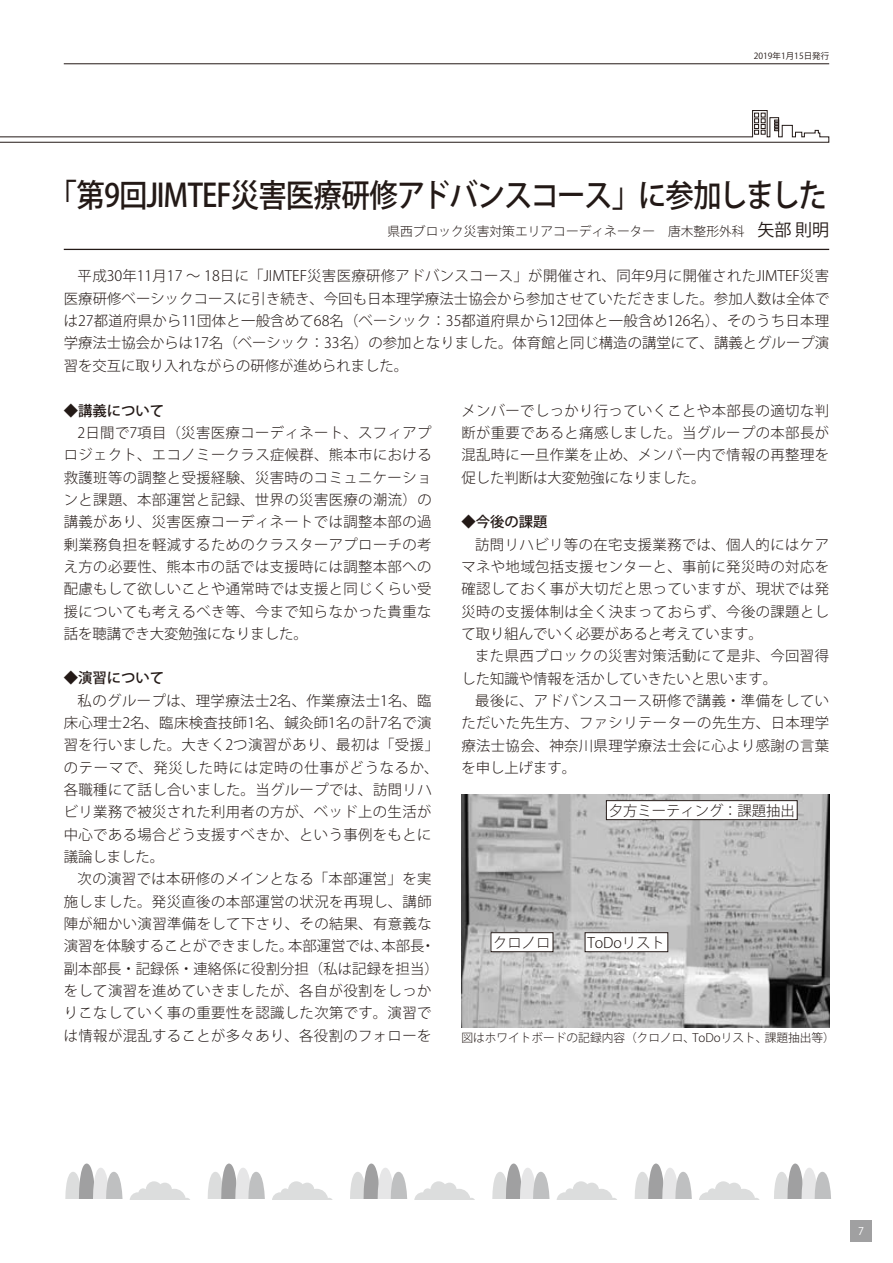
<style>
.page{position:relative;width:893px;height:1263px;background:#fff}
.page>*{position:absolute;margin:0;border:0;box-sizing:border-box;transform-origin:0 0}
.t1{font:500 31.95px "Koz Go Pro";letter-spacing:-.035em;color:#231916;scale:.89 1}
.t2{font:300 14.4px/22.4px "Koz Go Pro";letter-spacing:.025em;color:#231916;text-align:justify}
.t3{font:500 14.4px "Koz Go Pro";color:#231916}
.t4{font:300 14.4px "Koz Go Pro";color:#231916}
.t5{font:300 12.75px "Koz Go Pro";color:#231916}
.t6{font:300 11.7px "Koz Go Pro";color:#231916}
.t7{font:10.65px "Koz Go Pro";color:#fff}
.t8{font:8.55px "Koz Go Pro";color:#231916}
.s1{font-weight:400;font-size:16.95px}
</style>
<div class="page">
<div style="left:850px;top:1220px;width:22px;height:22px;background:#a0a0a1"></div>
<hr style="left:64px;top:64px;width:765px;height:1px;background:#231916">
<svg style="left:0;top:110px;width:829px;height:33px"></svg>
<hr style="left:64px;top:249px;width:765px;height:1px;background:#231916">
<svg style="left:65px;top:1163px;width:58px;height:36px"></svg>
<svg style="left:130px;top:1181px;width:59px;height:18px"></svg>
<svg style="left:207px;top:1163px;width:58px;height:36px"></svg>
<svg style="left:272px;top:1181px;width:60px;height:18px"></svg>
<svg style="left:350px;top:1163px;width:57px;height:36px"></svg>
<svg style="left:414px;top:1181px;width:60px;height:18px"></svg>
<svg style="left:492px;top:1163px;width:58px;height:36px"></svg>
<svg style="left:557px;top:1181px;width:59px;height:18px"></svg>
<svg style="left:634px;top:1163px;width:58px;height:36px"></svg>
<svg style="left:699px;top:1181px;width:60px;height:18px"></svg>
<svg style="left:774px;top:1163px;width:57px;height:36px"></svg>
<img style="left:461px;top:795px;width:368px;height:232px">
<div style="left:606px;top:801px;width:191px;height:19px;background:#fff"></div>
<div style="left:606px;top:800px;width:191px;height:20px;border:1px solid #231916"></div>
<div style="left:491px;top:933px;width:62px;height:19px;background:#fff"></div>
<div style="left:491px;top:932px;width:62px;height:20px;border:1px solid #231916"></div>
<div style="left:585px;top:933px;width:83px;height:19px;background:#fff"></div>
<div style="left:585px;top:932px;width:83px;height:20px;border:1px solid #231916"></div>
<p class="t8" style="left:754px;top:51px;width:77px">2019年1月15日発行</p>
<h1 class="t1" style="left:48px;top:174px;width:876px">「第9回JIMTEF災害医療研修アドバンスコース」に参加しました</h1>
<p class="t5" style="left:387px;top:223px;width:443px">県西ブロック災害対策エリアコーディネーター　唐木整形外科　<span class="s1">矢部 則明</span></p>
<p class="t2" style="left:64px;top:265px;width:767px;text-indent:14px">平成30年11月17 〜 18日に「JIMTEF災害医療研修アドバンスコース」が開催され、同年9月に開催されたJIMTEF災害医療研修ベーシックコースに引き続き、今回も日本理学療法士協会から参加させていただきました。参加人数は全体では27都道府県から11団体と一般含めて68名（ベーシック：35都道府県から12団体と一般含め126名）、そのうち日本理学療法士協会からは17名（ベーシック：33名）の参加となりました。体育館と同じ構造の講堂にて、講義とグループ演習を交互に取り入れながらの研修が進められました。</p>
<p class="t3" style="left:64px;top:401px;width:102px">◆講義について</p>
<p class="t2" style="left:64px;top:421px;width:369px;text-indent:14px">2日間で7項目（災害医療コーディネート、スフィアプロジェクト、エコノミークラス症候群、熊本市における救護班等の調整と受援経験、災害時のコミュニケーションと課題、本部運営と記録、世界の災害医療の潮流）の講義があり、災害医療コーディネートでは調整本部の過剰業務負担を軽減するためのクラスターアプローチの考え方の必要性、熊本市の話では支援時には調整本部への配慮もして欲しいことや通常時では支援と同じくらい受援についても考えるべき等、今まで知らなかった貴重な話を聴講でき大変勉強になりました。</p>
<p class="t3" style="left:64px;top:669px;width:102px">◆演習について</p>
<p class="t2" style="left:64px;top:689px;width:377px;text-align:left;text-indent:14px">私のグループは、理学療法士2名、作業療法士1名、臨床心理士2名、臨床検査技師1名、鍼灸師1名の計7名で演習を行いました。大きく2つ演習があり、最初は「受援」のテーマで、発災した時には定時の仕事がどうなるか、各職種にて話し合いました。当グループでは、訪問リハビリ業務で被災された利用者の方が、ベッド上の生活が中心である場合どう支援すべきか、という事例をもとに議論しました。</p>
<p class="t2" style="left:64px;top:868px;width:377px;text-align:center">次の演習では本研修のメインとなる「本部運営」を実<br>施しました。発災直後の本部運営の状況を再現し、講師陣が細かい演習準備をして下さり、その結果、有意義な演習を体験することができました。本部運営では、本部長・副本部長・記録係・連絡係に役割分担（私は記録を担当）をして演習を進めていきましたが、各自が役割をしっかりこなしていく事の重要性を認識した次第です。演習では情報が混乱することが多々あり、各役割のフォローを</p>
<p class="t2" style="left:461px;top:399px;width:369px">メンバーでしっかり行っていくことや本部長の適切な判断が重要であると痛感しました。当グループの本部長が混乱時に一旦作業を止め、メンバー内で情報の再整理を促した判断は大変勉強になりました。</p>
<p class="t3" style="left:461px;top:513px;width:88px">◆今後の課題</p>
<p class="t2" style="left:461px;top:533px;width:369px;text-indent:14px">訪問リハビリ等の在宅支援業務では、個人的にはケアマネや地域包括支援センターと、事前に発災時の対応を確認しておく事が大切だと思っていますが、現状では発災時の支援体制は全く決まっておらず、今後の課題として取り組んでいく必要があると考えています。</p>
<p class="t2" style="left:461px;top:645px;width:369px;text-indent:14px">また県西ブロックの災害対策活動にて是非、今回習得した知識や情報を活かしていきたいと思います。　</p>
<p class="t2" style="left:461px;top:690px;width:369px;text-indent:14px">最後に、アドバンスコース研修で講義・準備をしていただいた先生方、ファシリテーターの先生方、日本理学療法士協会、神奈川県理学療法士会に心より感謝の言葉を申し上げます。</p>
<p class="t4" style="left:609px;top:801px;width:188px">夕方ミーティング：課題抽出</p>
<p class="t2" style="left:493px;top:931px;width:59px">クロノロ</p>
<p class="t4" style="left:587px;top:933px;width:79px">ToDoリスト</p>
<p class="t6" style="left:461px;top:1030px;width:375px">図はホワイトボードの記録内容（クロノロ、ToDoリスト、課題抽出等）</p>
<p class="t7" style="left:858px;top:1224px;width:7px">7</p>
</div>
